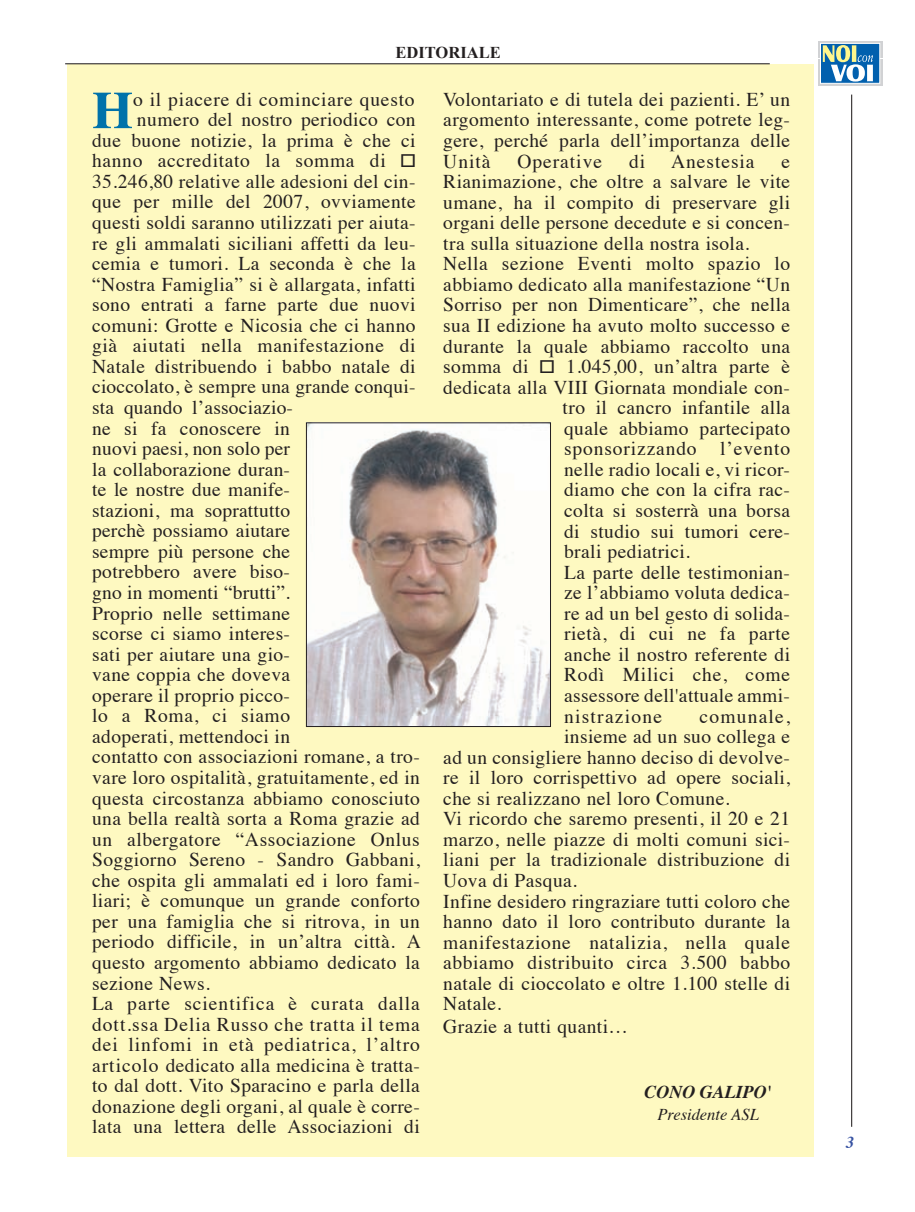
<style>
.page{position:relative;width:915px;height:1212px;background:#fff}
.page>*{position:absolute;margin:0;border:0;box-sizing:border-box;transform-origin:0 0}
.t1{font:700 52.5px "Times";color:#0072aa}
.t2{font:19.5px/20.5px "Times";letter-spacing:.02em;color:#231f20;text-align:justify}
.t3{font:19.5px "Times";letter-spacing:.05em;color:#231f20}
.t4{font:19.5px "Times";letter-spacing:.04em;color:#231f20}
.t5{font:19.5px "Times";letter-spacing:.045em;color:#231f20}
.t6{font:19.5px "Times";letter-spacing:.065em;color:#231f20}
.t7{font:italic 700 18px "Times";color:#231f20}
.t8{font:italic 700 16.65px "Times";color:#3853a3}
.t9{font:italic 16.5px "Times";color:#231f20}
.t10{font:700 16.5px "Times New Roman";color:#231f20}
</style>
<div class="page">
<div style="left:67px;top:64px;width:746px;height:1093px;background:#fef9c1"></div>
<hr style="left:65px;top:63px;width:704px;height:1px;background:#231f20">
<svg style="left:818px;top:41px;width:65px;height:45px"></svg>
<div style="left:817px;top:41px;width:64px;height:16px;background:#d1d2d4"></div>
<svg style="left:818px;top:59px;width:63px;height:26px"></svg>
<div style="left:820px;top:43px;width:59px;height:40px;background:#0160ae;border:1px solid #fff"></div>
<svg style="left:822px;top:45px;width:50px;height:37px"></svg>
<hr style="left:850px;top:95px;width:1px;height:1032px;background:#231f20">
<img style="left:308px;top:425px;width:240px;height:300px">
<div style="left:306px;top:423px;width:244px;height:304px;border:1px solid #231f20"></div>
<p class="t10" style="left:395px;top:41px;width:107px">EDITORIALE</p>
<h1 class="t1" style="left:92px;top:60px;width:42px">H</h1>
<p class="t4" style="left:133px;top:81px;width:283px">o il piacere di cominciare questo</p>
<p class="t2" style="left:137px;top:108px;width:280px">numero del nostro periodico con</p>
<p class="t2" style="left:92px;top:128px;width:325px">due buone notizie, la prima è che ci</p>
<p class="t2" style="left:92px;top:149px;width:325px">hanno accreditato la somma di €</p>
<p class="t2" style="left:92px;top:169px;width:325px">35.246,80 relative alle adesioni del cin-</p>
<p class="t2" style="left:92px;top:190px;width:325px">que per mille del 2007, ovviamente</p>
<p class="t2" style="left:92px;top:210px;width:325px">questi soldi saranno utilizzati per aiuta-</p>
<p class="t2" style="left:92px;top:231px;width:325px">re gli ammalati siciliani affetti da leu-</p>
<p class="t2" style="left:92px;top:252px;width:325px">cemia e tumori. La seconda è che la</p>
<p class="t2" style="left:92px;top:272px;width:325px">“Nostra Famiglia” si è allargata, infatti</p>
<p class="t2" style="left:92px;top:293px;width:325px">sono entrati a farne parte due nuovi</p>
<p class="t2" style="left:92px;top:313px;width:325px">comuni: Grotte e Nicosia che ci hanno</p>
<p class="t2" style="left:92px;top:334px;width:325px">già aiutati nella manifestazione di</p>
<p class="t2" style="left:92px;top:354px;width:325px">Natale distribuendo i babbo natale di</p>
<p class="t2" style="left:92px;top:375px;width:325px">cioccolato, è sempre una grande conqui-</p>
<p class="t2" style="left:92px;top:395px;width:202px">sta quando l’associazio-</p>
<p class="t2" style="left:92px;top:416px;width:199px">ne si fa conoscere in</p>
<p class="t2" style="left:92px;top:437px;width:199px">nuovi paesi, non solo per</p>
<p class="t2" style="left:92px;top:457px;width:199px">la collaborazione duran-</p>
<p class="t2" style="left:92px;top:478px;width:199px">te le nostre due manife-</p>
<p class="t2" style="left:92px;top:498px;width:199px">stazioni, ma soprattutto</p>
<p class="t2" style="left:92px;top:519px;width:199px">perchè possiamo aiutare</p>
<p class="t2" style="left:92px;top:539px;width:199px">sempre più persone che</p>
<p class="t2" style="left:92px;top:560px;width:199px">potrebbero avere biso-</p>
<p class="t2" style="left:92px;top:580px;width:199px">gno in momenti “brutti”.</p>
<p class="t2" style="left:92px;top:601px;width:199px">Proprio nelle settimane</p>
<p class="t2" style="left:92px;top:622px;width:199px">scorse ci siamo interes-</p>
<p class="t2" style="left:92px;top:642px;width:199px">sati per aiutare una gio-</p>
<p class="t2" style="left:92px;top:663px;width:199px">vane coppia che doveva</p>
<p class="t2" style="left:92px;top:683px;width:199px">operare il proprio picco-</p>
<p class="t2" style="left:92px;top:704px;width:199px">lo a Roma, ci siamo</p>
<p class="t2" style="left:92px;top:724px;width:199px">adoperati, mettendoci in</p>
<p class="t2" style="left:92px;top:745px;width:329px">contatto con associazioni romane, a tro-</p>
<p class="t2" style="left:92px;top:765px;width:329px">vare loro ospitalità, gratuitamente, ed in</p>
<p class="t2" style="left:92px;top:786px;width:329px">questa circostanza abbiamo conosciuto</p>
<p class="t2" style="left:92px;top:806px;width:329px">una bella realtà sorta a Roma grazie ad</p>
<p class="t2" style="left:92px;top:827px;width:329px">un albergatore “Associazione Onlus</p>
<p class="t2" style="left:92px;top:848px;width:329px">Soggiorno Sereno - Sandro Gabbani,</p>
<p class="t2" style="left:92px;top:868px;width:329px">che ospita gli ammalati ed i loro fami-</p>
<p class="t2" style="left:92px;top:889px;width:329px">liari; è comunque un grande conforto</p>
<p class="t2" style="left:92px;top:909px;width:329px">per una famiglia che si ritrova, in un</p>
<p class="t2" style="left:92px;top:930px;width:330px">periodo difficile, in un’altra città. A</p>
<p class="t2" style="left:92px;top:950px;width:329px">questo argomento abbiamo dedicato la</p>
<p class="t2" style="left:92px;top:971px;width:119px">sezione News.</p>
<p class="t3" style="left:92px;top:985px;width:329px">La parte scientifica è curata dalla</p>
<p class="t3" style="left:92px;top:1006px;width:329px">dott.ssa Delia Russo che tratta il tema</p>
<p class="t3" style="left:92px;top:1026px;width:329px">dei linfomi in età pediatrica, l’altro</p>
<p class="t2" style="left:92px;top:1053px;width:329px">articolo dedicato alla medicina è tratta-</p>
<p class="t2" style="left:92px;top:1074px;width:329px">to dal dott. Vito Sparacino e parla della</p>
<p class="t2" style="left:92px;top:1094px;width:329px">donazione degli organi, al quale è corre-</p>
<p class="t2" style="left:92px;top:1115px;width:329px">lata una lettera delle Associazioni di</p>
<p class="t2" style="left:443px;top:87px;width:348px">Volontariato e di tutela dei pazienti. E’ un argomento interessante, come potrete leg&shy;gere, perché parla dell’importanza delle Unità</p>
<p class="t3" style="left:517px;top:143px;width:86px">Operative</p>
<p class="t2" style="left:628px;top:149px;width:18px">di</p>
<p class="t3" style="left:670px;top:143px;width:85px">Anestesia</p>
<p class="t2" style="left:781px;top:149px;width:10px">e</p>
<p class="t2" style="left:443px;top:170px;width:348px">Rianimazione, che oltre a salvare le vite</p>
<p class="t2" style="left:443px;top:190px;width:348px">umane, ha il compito di preservare gli</p>
<p class="t2" style="left:443px;top:211px;width:348px">organi delle persone decedute e si concen-</p>
<p class="t2" style="left:443px;top:231px;width:307px">tra sulla situazione della nostra isola.</p>
<p class="t2" style="left:443px;top:252px;width:348px">Nella sezione Eventi molto spazio lo</p>
<p class="t2" style="left:443px;top:272px;width:348px">abbiamo dedicato alla manifestazione “Un</p>
<p class="t2" style="left:443px;top:293px;width:348px">Sorriso per non Dimenticare”, che nella</p>
<p class="t2" style="left:443px;top:313px;width:348px">sua II edizione ha avuto molto successo e</p>
<p class="t2" style="left:443px;top:334px;width:348px">durante la quale abbiamo raccolto una</p>
<p class="t2" style="left:443px;top:355px;width:348px">somma di € 1.045,00, un’altra parte è</p>
<p class="t2" style="left:443px;top:375px;width:348px">dedicata alla VIII Giornata mondiale con-</p>
<p class="t2" style="left:562px;top:396px;width:229px">tro il cancro infantile alla</p>
<p class="t2" style="left:564px;top:416px;width:227px">quale abbiamo partecipato</p>
<p class="t5" style="left:564px;top:431px;width:227px">sponsorizzando l’evento</p>
<p class="t2" style="left:564px;top:457px;width:227px">nelle radio locali e, vi ricor-</p>
<p class="t2" style="left:564px;top:478px;width:227px">diamo che con la cifra rac-</p>
<p class="t2" style="left:564px;top:498px;width:227px">colta si sosterrà una borsa</p>
<p class="t2" style="left:564px;top:519px;width:227px">di studio sui tumori cere-</p>
<p class="t2" style="left:564px;top:540px;width:127px">brali pediatrici.</p>
<p class="t2" style="left:564px;top:560px;width:227px">La parte delle testimonian-</p>
<p class="t2" style="left:564px;top:581px;width:227px">ze l’abbiamo voluta dedica-</p>
<p class="t2" style="left:564px;top:601px;width:227px">re ad un bel gesto di solida-</p>
<p class="t2" style="left:564px;top:622px;width:227px">rietà, di cui ne fa parte</p>
<p class="t2" style="left:564px;top:642px;width:227px">anche il nostro referente di</p>
<p class="t2" style="left:564px;top:663px;width:227px">Rodì Milici che, come</p>
<p class="t2" style="left:564px;top:683px;width:227px">assessore dell'attuale ammi-</p>
<p class="t6" style="left:564px;top:698px;width:99px">nistrazione</p>
<p class="t6" style="left:699px;top:698px;width:92px">comunale,</p>
<p class="t2" style="left:564px;top:725px;width:227px">insieme ad un suo collega e</p>
<p class="t2" style="left:443px;top:745px;width:348px">ad un consigliere hanno deciso di devolve-</p>
<p class="t2" style="left:443px;top:766px;width:348px">re il loro corrispettivo ad opere sociali,</p>
<p class="t2" style="left:443px;top:786px;width:288px">che si realizzano nel loro Comune.</p>
<p class="t2" style="left:443px;top:807px;width:348px">Vi ricordo che saremo presenti, il 20 e 21</p>
<p class="t2" style="left:443px;top:827px;width:348px">marzo, nelle piazze di molti comuni sici-</p>
<p class="t2" style="left:443px;top:848px;width:348px">liani per la tradizionale distribuzione di</p>
<p class="t2" style="left:443px;top:868px;width:135px">Uova di Pasqua.</p>
<p class="t2" style="left:443px;top:889px;width:348px">Infine desidero ringraziare tutti coloro che</p>
<p class="t2" style="left:443px;top:910px;width:348px">hanno dato il loro contributo durante la</p>
<p class="t2" style="left:443px;top:930px;width:348px">manifestazione natalizia, nella quale</p>
<p class="t2" style="left:443px;top:951px;width:348px">abbiamo distribuito circa 3.500 babbo</p>
<p class="t2" style="left:443px;top:971px;width:348px">natale di cioccolato e oltre 1.100 stelle di</p>
<p class="t2" style="left:443px;top:992px;width:60px">Natale.</p>
<p class="t2" style="left:443px;top:1014px;width:186px">Grazie a tutti quanti…</p>
<p class="t7" style="left:644px;top:1075px;width:129px">CONO GALIPO'</p>
<p class="t9" style="left:657px;top:1100px;width:103px">Presidente ASL</p>
<p class="t8" style="left:846px;top:1127px;width:10px">3</p>
</div>
